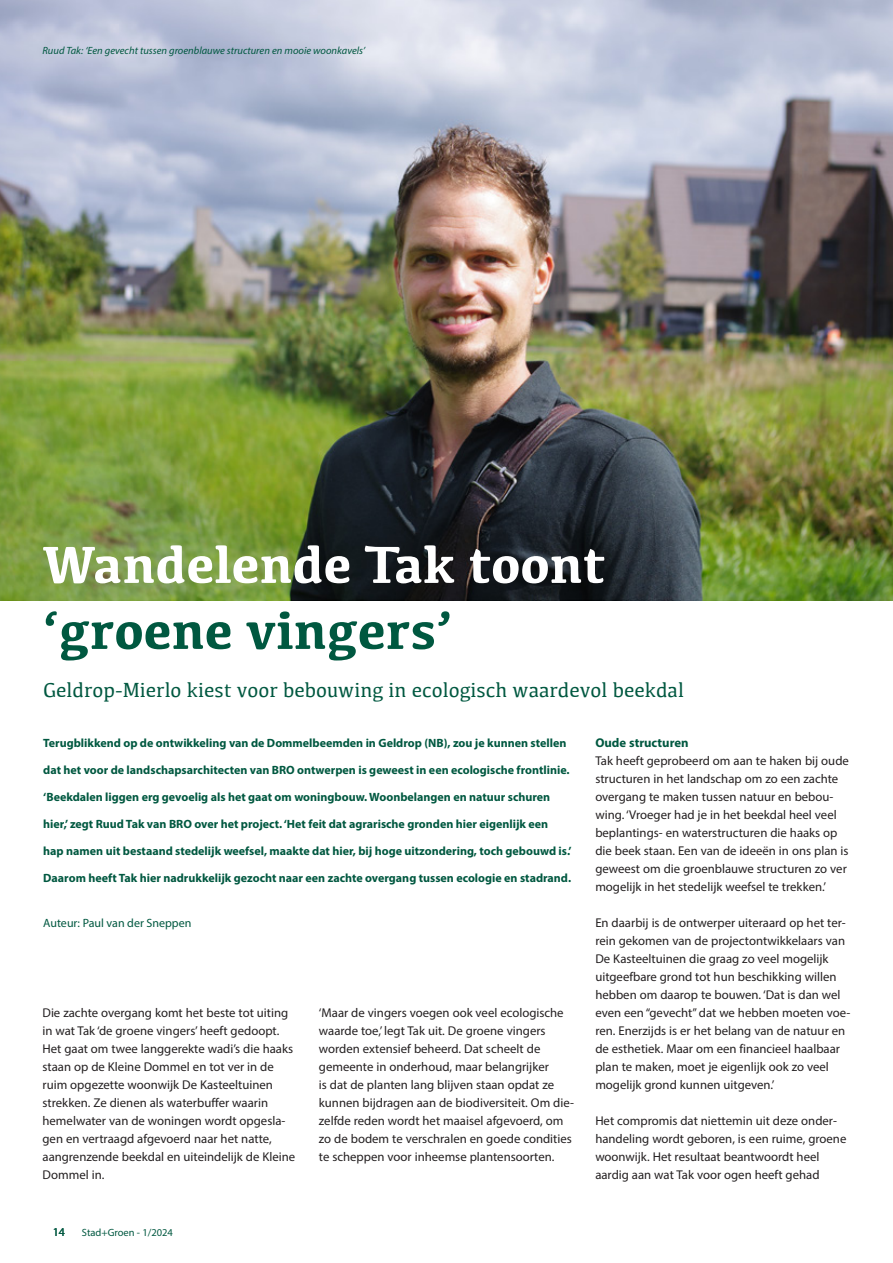
<style>
.page{position:relative;width:893px;height:1263px;background:#fff}
.page>*{position:absolute;margin:0;border:0;box-sizing:border-box;transform-origin:0 0}
.t1{font:700 54px "Kefa";color:#fff}
.t2{font:700 54px "Kefa";color:#005840}
.t3{font:21px "Kefa";color:#005840}
.t4{font:12.75px/18px "Myriad Pro";color:#231f20}
.t5{font:700 12.75px "Myriad Pro";color:#005840}
.t6{font:700 12px "Myriad Pro";color:#005840}
.t7{font:12px "Myriad Pro";color:#005840}
.t8{font:italic 10.5px "Myriad Pro";color:#005840}
.t9{font:10.5px "Myriad Pro";color:#005840}
</style>
<div class="page">
<img style="left:0;top:0;width:893px;height:600px">
<p class="t8" style="left:43px;top:44px;width:324px">Ruud Tak: ‘Een gevecht tussen groenblauwe structuren en mooie woonkavels’</p>
<h1 class="t1" style="left:43px;top:529px;width:564px">Wandelende Tak toont</h1>
<h1 class="t2" style="left:43px;top:595px;width:412px">‘groene vingers’</h1>
<h2 class="t3" style="left:43px;top:676px;width:642px">Geldrop-Mierlo kiest voor bebouwing in ecologisch waardevol beekdal</h2>
<p class="t6" style="left:43px;top:735px;width:525px">Terugblikkend op de ontwikkeling van de Dommelbeemden in Geldrop (NB), zou je kunnen stellen</p>
<p class="t6" style="left:43px;top:762px;width:528px">dat het voor de landschapsarchitecten van BRO ontwerpen is geweest in een ecologische frontlinie.</p>
<p class="t6" style="left:43px;top:789px;width:509px">‘Beekdalen liggen erg gevoelig als het gaat om woningbouw. Woonbelangen en natuur schuren</p>
<p class="t6" style="left:43px;top:816px;width:506px">hier,’ zegt Ruud Tak van BRO over het project. ‘Het feit dat agrarische gronden hier eigenlijk een</p>
<p class="t6" style="left:43px;top:843px;width:530px">hap namen uit bestaand stedelijk weefsel, maakte dat hier, bij hoge uitzondering, toch gebouwd is.’</p>
<p class="t6" style="left:43px;top:870px;width:529px">Daarom heeft Tak hier nadrukkelijk gezocht naar een zachte overgang tussen ecologie en stadrand.</p>
<p class="t7" style="left:43px;top:916px;width:150px">Auteur: Paul van der Sneppen</p>
<p class="t5" style="left:595px;top:734px;width:95px">Oude structuren</p>
<p class="t4" style="left:595px;top:752px;width:255px">Tak heeft geprobeerd om aan te haken bij oude structuren in het landschap om zo een zachte overgang te maken tussen natuur en bebou&shy;wing. ‘Vroeger had je in het beekdal heel veel beplantings- en waterstructuren die haaks op die beek staan. Een van de ideeën in ons plan is geweest om die groenblauwe structuren zo ver mogelijk in het stedelijk weefsel te trekken.’</p>
<p class="t4" style="left:595px;top:914px;width:257px">En daarbij is de ontwerper uiteraard op het ter&shy;rein gekomen van de projectontwikkelaars van De Kasteeltuinen die graag zo veel mogelijk uitgeefbare grond tot hun beschikking willen hebben om daarop te bouwen. ‘Dat is dan wel even een “gevecht” dat we hebben moeten voe&shy;ren. Enerzijds is er het belang van de natuur en de esthetiek. Maar om een financieel haalbaar plan te maken, moet je eigenlijk ook zo veel mogelijk grond kunnen uitgeven.’</p>
<p class="t4" style="left:595px;top:1112px;width:253px">Het compromis dat niettemin uit deze onder&shy;handeling wordt geboren, is een ruime, groene woonwijk. Het resultaat beantwoordt heel aardig aan wat Tak voor ogen heeft gehad</p>
<p class="t4" style="left:43px;top:1004px;width:254px">Die zachte overgang komt het beste tot uiting in wat Tak ‘de groene vingers’ heeft gedoopt.<br>Het gaat om twee langgerekte wadi’s die haaks staan op de Kleine Dommel en tot ver in de ruim opgezette woonwijk De Kasteeltuinen strekken. Ze dienen als waterbuffer waarin hemelwater van de woningen wordt opgesla&shy;gen en vertraagd afgevoerd naar het natte, aangrenzende beekdal en uiteindelijk de Kleine Dommel in.</p>
<p class="t4" style="left:319px;top:1004px;width:257px">‘Maar de vingers voegen ook veel ecologische waarde toe,’ legt Tak uit. De groene vingers worden extensief beheerd. Dat scheelt de gemeente in onderhoud, maar belangrijker<br>is dat de planten lang blijven staan opdat ze kunnen bijdragen aan de biodiversiteit. Om die&shy;zelfde reden wordt het maaisel afgevoerd, om zo de bodem te verschralen en goede condities te scheppen voor inheemse plantensoorten.</p>
<p class="t7" style="left:53px;top:1224px;width:14px">14</p>
<p class="t9" style="left:82px;top:1226px;width:93px">Stad+Groen - 1/2024</p>
</div>
